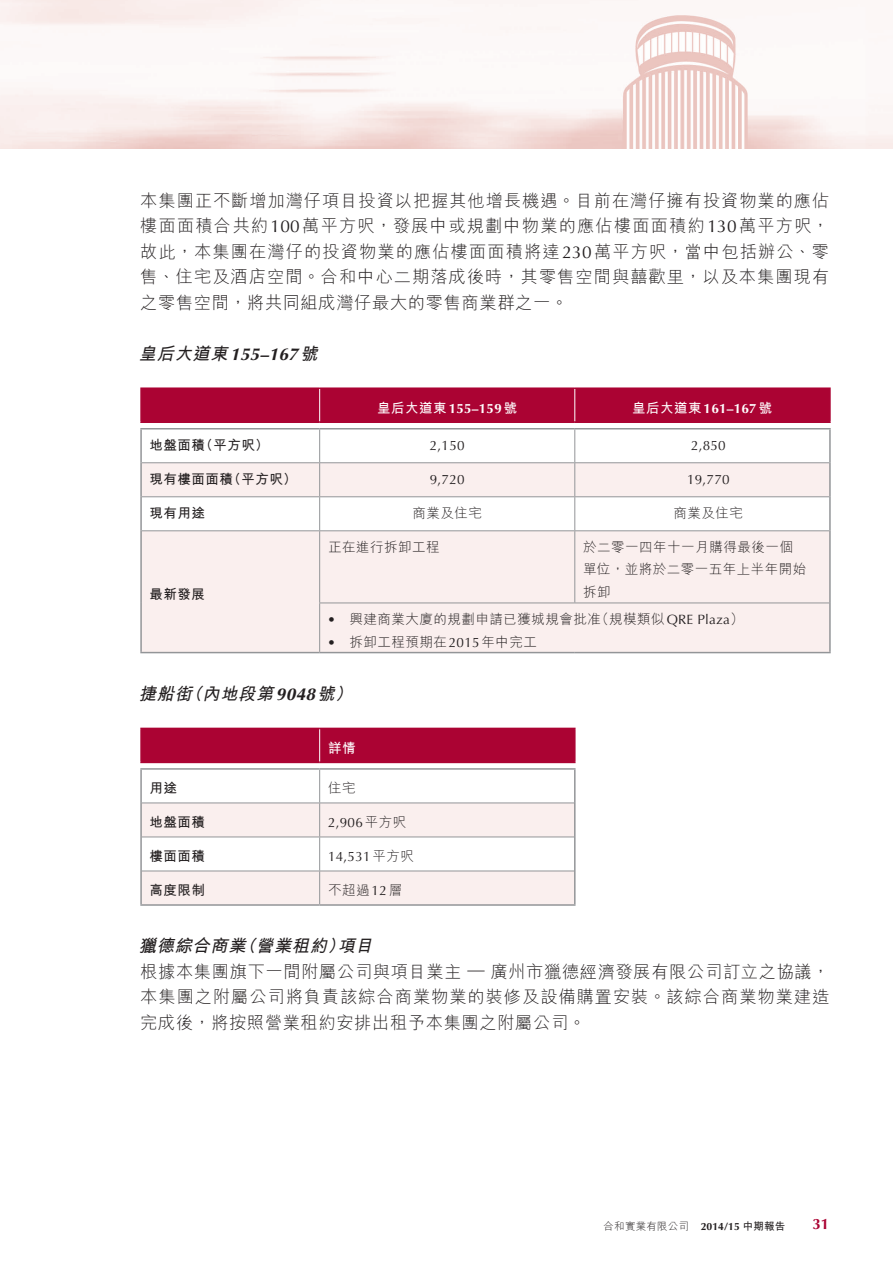
<style>
.page{position:relative;width:893px;height:1263px;background:#fff}
.page>*{position:absolute;margin:0;border:0;box-sizing:border-box;transform-origin:0 0}
._00_txt{font:300 17.25px/25.5px "M Hei HK";letter-spacing:.035em;color:#231f20;text-align:justify}
._03_H3{font:italic 700 17.25px "M Hei HK";color:#231f20}
._03_H3-2{font:italic 700 17.25px "Optima LT Std";color:#231f20}
.t1{font:700 15px "Optima LT Std";color:#ab0333}
._50_Table_txt{font:300 13.5px "M Hei HK";letter-spacing:.035em;color:#231f20}
._50_Table_txt-2{font:700 13.5px "M Hei HK";letter-spacing:.035em;color:#231f20}
._50_Table_txt-3{font:13.5px "Optima LT Std";letter-spacing:.015em;color:#231f20}
._50_Table_txt-4{font:700 13.5px "Optima LT Std";letter-spacing:.015em;color:#fff}
._50_Table_txt-5{font:700 13.5px "M Hei HK";color:#fff}
.t2{font:300 10.5px "M Hei HK";letter-spacing:.02em;color:#231f20}
.s1{font-family:"Optima LT Std";font-weight:400}
.s2{font-family:"M Hei HK"}
.s3{font-family:"Optima LT Std"}
.s4{font-family:"M Hei HK";font-weight:300}
.s5{font-family:"Optima LT Std";font-weight:700}
.s6{font-weight:700}
</style>
<div class="page">
<img style="left:0;top:0;width:893px;height:149px">
<div style="left:142px;top:389px;width:687px;height:32px;background:#ab0333"></div>
<svg style="left:142px;top:463px;width:687px;height:189px;fill:#faefee"></svg>
<hr style="left:320px;top:428px;width:255px;height:1px;background:#939598">
<hr style="left:575px;top:428px;width:256px;height:1px;background:#939598">
<hr style="left:829px;top:429px;width:2px;height:34px;background:#939598">
<hr style="left:829px;top:463px;width:2px;height:34px;background:#939598">
<hr style="left:829px;top:497px;width:2px;height:34px;background:#939598">
<hr style="left:829px;top:531px;width:2px;height:72px;background:#939598">
<hr style="left:319px;top:389px;width:1px;height:32px;background:#fff">
<hr style="left:574px;top:389px;width:1px;height:32px;background:#fff">
<hr style="left:319px;top:429px;width:1px;height:33px;background:#939598">
<hr style="left:574px;top:429px;width:1px;height:33px;background:#939598">
<hr style="left:142px;top:462px;width:178px;height:1px;background:#939598">
<hr style="left:320px;top:462px;width:255px;height:1px;background:#939598">
<hr style="left:319px;top:463px;width:1px;height:33px;background:#939598">
<hr style="left:575px;top:462px;width:254px;height:1px;background:#939598">
<hr style="left:574px;top:463px;width:1px;height:33px;background:#939598">
<hr style="left:142px;top:496px;width:178px;height:1px;background:#939598">
<hr style="left:320px;top:496px;width:255px;height:1px;background:#939598">
<hr style="left:319px;top:497px;width:1px;height:33px;background:#939598">
<hr style="left:575px;top:496px;width:254px;height:1px;background:#939598">
<hr style="left:574px;top:497px;width:1px;height:33px;background:#939598">
<hr style="left:575px;top:530px;width:254px;height:1px;background:#939598">
<hr style="left:140px;top:428px;width:180px;height:1px;background:#939598">
<hr style="left:140px;top:429px;width:2px;height:34px;background:#939598">
<hr style="left:140px;top:463px;width:2px;height:34px;background:#939598">
<hr style="left:140px;top:497px;width:2px;height:34px;background:#939598">
<hr style="left:140px;top:387px;width:180px;height:2px;background:#ab0333">
<hr style="left:140px;top:389px;width:2px;height:32px;background:#ab0333">
<hr style="left:320px;top:387px;width:255px;height:2px;background:#ab0333">
<hr style="left:575px;top:387px;width:256px;height:2px;background:#ab0333">
<hr style="left:829px;top:389px;width:2px;height:32px;background:#ab0333">
<hr style="left:140px;top:421px;width:180px;height:2px;background:#ab0333">
<hr style="left:320px;top:421px;width:255px;height:2px;background:#ab0333">
<hr style="left:575px;top:421px;width:256px;height:2px;background:#ab0333">
<hr style="left:320px;top:530px;width:255px;height:1px;background:#939598">
<hr style="left:574px;top:531px;width:1px;height:72px;background:#939598">
<hr style="left:142px;top:530px;width:178px;height:1px;background:#939598">
<hr style="left:319px;top:531px;width:1px;height:72px;background:#939598">
<hr style="left:140px;top:531px;width:2px;height:72px;background:#939598">
<hr style="left:140px;top:603px;width:2px;height:49px;background:#939598">
<hr style="left:140px;top:652px;width:180px;height:1px;background:#939598">
<hr style="left:319px;top:603px;width:256px;height:1px;background:#939598">
<hr style="left:319px;top:603px;width:1px;height:49px;background:#939598">
<hr style="left:575px;top:603px;width:254px;height:1px;background:#939598">
<hr style="left:829px;top:603px;width:2px;height:49px;background:#939598">
<hr style="left:320px;top:652px;width:255px;height:1px;background:#939598">
<hr style="left:575px;top:652px;width:256px;height:1px;background:#939598">
<div style="left:142px;top:729px;width:432px;height:33px;background:#ab0333"></div>
<svg style="left:142px;top:803px;width:432px;height:101px"></svg>
<hr style="left:320px;top:768px;width:256px;height:2px;background:#939598">
<hr style="left:574px;top:770px;width:2px;height:33px;background:#939598">
<hr style="left:574px;top:803px;width:2px;height:34px;background:#939598">
<hr style="left:574px;top:837px;width:2px;height:34px;background:#939598">
<hr style="left:319px;top:729px;width:1px;height:33px;background:#fff">
<hr style="left:319px;top:770px;width:1px;height:32px;background:#939598">
<hr style="left:142px;top:802px;width:178px;height:1px;background:#939598">
<hr style="left:320px;top:802px;width:254px;height:1px;background:#939598">
<hr style="left:319px;top:803px;width:1px;height:33px;background:#939598">
<hr style="left:142px;top:836px;width:178px;height:1px;background:#939598">
<hr style="left:320px;top:836px;width:254px;height:1px;background:#939598">
<hr style="left:319px;top:837px;width:1px;height:34px;background:#939598">
<hr style="left:142px;top:871px;width:178px;height:1px;background:#939598">
<hr style="left:319px;top:871px;width:1px;height:33px;background:#939598">
<hr style="left:140px;top:768px;width:180px;height:2px;background:#939598">
<hr style="left:140px;top:770px;width:2px;height:33px;background:#939598">
<hr style="left:140px;top:803px;width:2px;height:34px;background:#939598">
<hr style="left:140px;top:837px;width:2px;height:34px;background:#939598">
<hr style="left:140px;top:728px;width:180px;height:1px;background:#ab0333">
<hr style="left:140px;top:729px;width:2px;height:33px;background:#ab0333">
<hr style="left:320px;top:728px;width:256px;height:1px;background:#ab0333">
<hr style="left:574px;top:729px;width:2px;height:33px;background:#ab0333">
<hr style="left:140px;top:762px;width:180px;height:1px;background:#ab0333">
<hr style="left:320px;top:762px;width:256px;height:1px;background:#ab0333">
<hr style="left:140px;top:871px;width:2px;height:33px;background:#939598">
<hr style="left:140px;top:904px;width:180px;height:2px;background:#939598">
<hr style="left:320px;top:871px;width:254px;height:1px;background:#939598">
<hr style="left:574px;top:871px;width:2px;height:33px;background:#939598">
<hr style="left:320px;top:904px;width:256px;height:2px;background:#939598">
<p class="_00_txt" style="left:140px;top:187px;width:690px">本集團正不斷增加灣仔項目投資以把握其他增長機遇。目前在灣仔擁有投資物業的應佔樓面面積合共約<span class="s1">100</span>萬平方呎，發展中或規劃中物業的應佔樓面面積約<span class="s1">130</span>萬平方呎，故此，本集團在灣仔的投資物業的應佔樓面面積將達<span class="s1">230</span>萬平方呎，當中包括辦公、零售、住宅及酒店空間。合和中心二期落成後時，其零售空間與囍歡里，以及本集團現有之零售空間，將共同組成灣仔最大的零售商業群之一。</p>
<p class="_03_H3-2" style="left:139px;top:344px;width:185px"><span class="s2">皇后大道東</span>155–167<span class="s2">號</span></p>
<p class="_50_Table_txt-4" style="left:377px;top:400px;width:141px"><span class="s2">皇后大道東</span>155–159<span class="s2">號</span></p>
<p class="_50_Table_txt-4" style="left:632px;top:400px;width:141px"><span class="s2">皇后大道東</span>161–167<span class="s2">號</span></p>
<p class="_50_Table_txt-2" style="left:150px;top:435px;width:121px">地盤面積（平方呎）</p>
<p class="_50_Table_txt-3" style="left:430px;top:438px;width:36px">2,150</p>
<p class="_50_Table_txt-3" style="left:691px;top:438px;width:36px">2,850</p>
<p class="_50_Table_txt-2" style="left:150px;top:469px;width:149px">現有樓面面積（平方呎）</p>
<p class="_50_Table_txt-3" style="left:430px;top:471px;width:36px">9,720</p>
<p class="_50_Table_txt-3" style="left:687px;top:471px;width:44px">19,770</p>
<p class="_50_Table_txt-2" style="left:150px;top:503px;width:57px">現有用途</p>
<p class="_50_Table_txt" style="left:412px;top:506px;width:71px">商業及住宅</p>
<p class="_50_Table_txt" style="left:674px;top:506px;width:71px">商業及住宅</p>
<p class="_50_Table_txt" style="left:328px;top:540px;width:113px">正在進行拆卸工程</p>
<p class="_50_Table_txt" style="left:583px;top:540px;width:211px">於二零一四年十一月購得最後一個</p>
<p class="_50_Table_txt" style="left:583px;top:563px;width:224px">單位，並將於二零一五年上半年開始</p>
<p class="_50_Table_txt" style="left:583px;top:585px;width:29px">拆卸</p>
<p class="_50_Table_txt" style="left:327px;top:612px;width:418px"><span class="s1">•</span> 興建商業大廈的規劃申請已獲城規會批准（規模類似<span class="s1">QRE Plaza</span>）</p>
<p class="_50_Table_txt" style="left:327px;top:635px;width:211px"><span class="s1">•</span> 拆卸工程預期在<span class="s1">2015</span>年中完工</p>
<p class="_03_H3" style="left:139px;top:681px;width:220px">捷船街（內地段第<span class="s3">9048</span>號）</p>
<p class="_50_Table_txt-2" style="left:150px;top:584px;width:57px">最新發展</p>
<p class="_50_Table_txt-5" style="left:328px;top:738px;width:29px">詳情</p>
<p class="_50_Table_txt-2" style="left:150px;top:778px;width:29px">用途</p>
<p class="_50_Table_txt" style="left:328px;top:781px;width:29px">住宅</p>
<p class="_50_Table_txt-2" style="left:150px;top:812px;width:57px">地盤面積</p>
<p class="_50_Table_txt-3" style="left:328px;top:814px;width:80px">2,906<span class="s4">平方呎</span></p>
<p class="_50_Table_txt-2" style="left:150px;top:846px;width:57px">樓面面積</p>
<p class="_50_Table_txt-3" style="left:328px;top:848px;width:87px">14,531<span class="s4">平方呎</span></p>
<p class="_50_Table_txt-2" style="left:150px;top:880px;width:57px">高度限制</p>
<p class="_50_Table_txt" style="left:328px;top:883px;width:76px">不超過<span class="s1">12</span>層</p>
<p class="_03_H3" style="left:139px;top:933px;width:240px">獵德綜合商業（營業租約）項目</p>
<p class="_00_txt" style="left:140px;top:958px;width:691px">根據本集團旗下一間附屬公司與項目業主 <sup>—</sup> 廣州市獵德經濟發展有限公司訂立之協議，本集團之附屬公司將負責該綜合商業物業的裝修及設備購置安裝。該綜合商業物業建造完成後，將按照營業租約安排出租予本集團之附屬公司。</p>
<p class="t2" style="left:604px;top:1221px;width:183px">合和實業有限公司 <span class="s5">2014/15</span> <span class="s6">中期報告</span></p>
<p class="t1" style="left:812px;top:1215px;width:18px">31</p>
</div>
